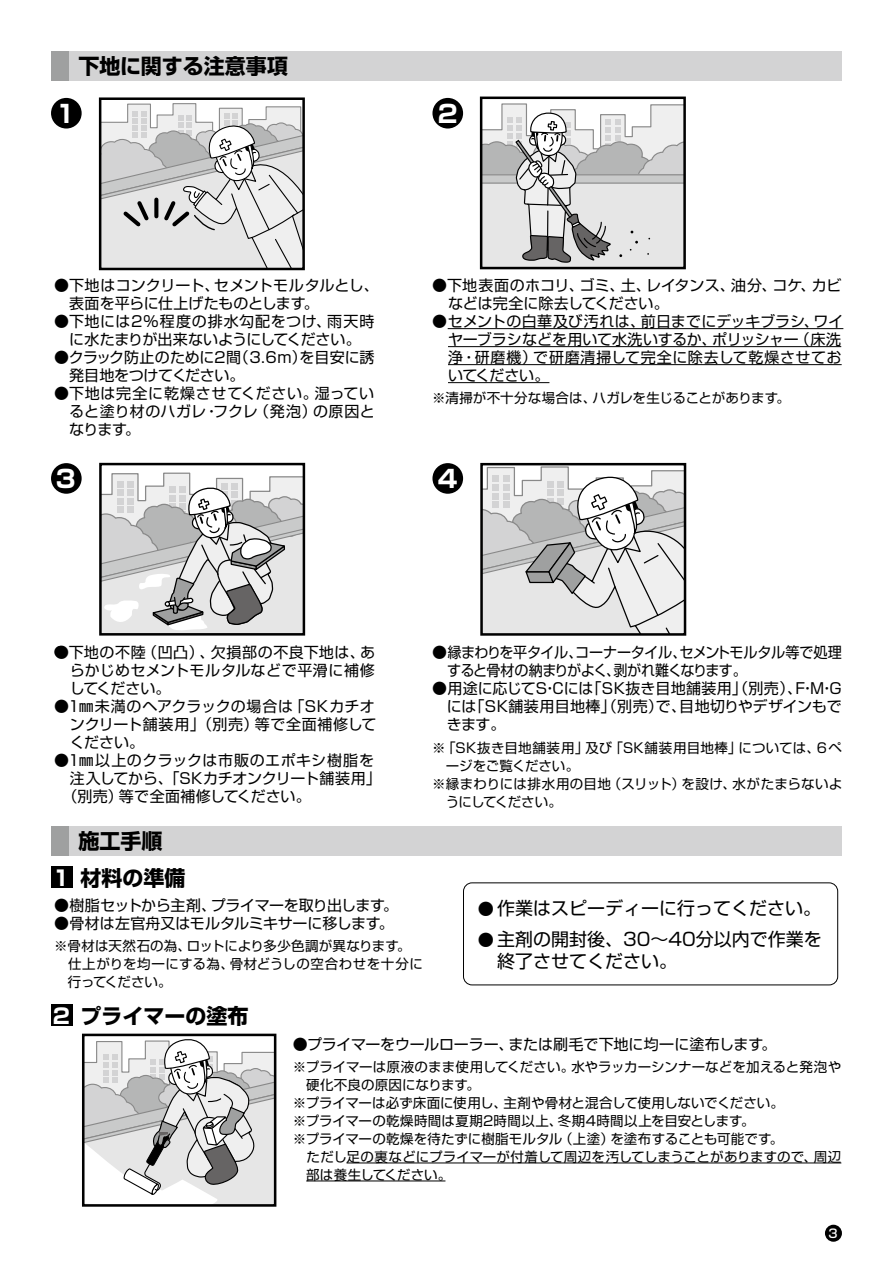
<style>
.page{position:relative;width:893px;height:1263px;background:#fff}
.page>*{position:absolute;margin:0;border:0;box-sizing:border-box;transform-origin:0 0}
.t1{font:700 24.3px "Shin Go Pr 6 N";color:#fff}
.t2{font:700 21px "Shin Go Pr 6 N";color:#000}
.t3{font:700 21px "Shin Go Pr 6 N";color:#fff}
.t4{font:18px/21.6px "Shin Go Pr 6 N";color:#000}
.t5{font:15px/18px "Shin Go Pr 6 N";color:#000}
.t6{font:15px/18px "Shin Go Pr 6 N";letter-spacing:.045em;color:#000}
.t7{font:15px/18px "Shin Go Pr 6 N";letter-spacing:.02em;color:#000}
.t8{font:15px/18px "Shin Go Pr 6 N";letter-spacing:-.05em;color:#000}
.t9{font:15px/18px "Shin Go Pr 6 N";letter-spacing:-.02em;color:#000}
.t10{font:15px "Shin Go Pr 6 N";letter-spacing:.025em;color:#000}
.t11{font:15px "Shin Go Pr 6 N";letter-spacing:.035em;color:#000}
.t12{font:15px "Shin Go Pr 6 N";letter-spacing:-.03em;color:#000}
.t13{font:15px "Shin Go Pr 6 N";letter-spacing:-.02em;color:#000;scale:.94 1}
.t14{font:15px "Shin Go Pr 6 N";letter-spacing:.04em;color:#000}
.t15{font:15px "Shin Go Pr 6 N";letter-spacing:.03em;color:#000}
.t16{font:15px "Shin Go Pr 6 N";color:#000;scale:.94 1}
.t17{font:13.5px/18px "Shin Go Pr 6 N";letter-spacing:.005em;color:#000}
.t18{font:13.5px "Shin Go Pr 6 N";letter-spacing:.025em;color:#000}
.t19{font:13.5px "Shin Go Pr 6 N";letter-spacing:-.025em;color:#000}
.t20{font:13.5px "Shin Go Pr 6 N";letter-spacing:.04em;color:#000}
.t21{font:13.5px "Shin Go Pr 6 N";letter-spacing:.05em;color:#000}
.t22{font:13.5px "Shin Go Pr 6 N";letter-spacing:.03em;color:#000}
.t23{font:500 12px "Shin Go Pr 6 N";color:#fff}
.s1{font-size:16.2px}
</style>
<div class="page">
<div style="left:825px;top:1225px;width:17px;height:17px;background:#000;border-radius:50%"></div>
<div style="left:51px;top:51px;width:791px;height:30px;background:#d3d3d4"></div>
<div style="left:51px;top:51px;width:17px;height:30px;background:#9fa0a0"></div>
<div style="left:51px;top:826px;width:791px;height:29px;background:#d3d3d4"></div>
<div style="left:51px;top:826px;width:17px;height:29px;background:#9fa0a0"></div>
<svg style="left:103px;top:103px;width:198px;height:163px"></svg>
<div style="left:99px;top:97px;width:206px;height:173px;border:3px solid #000"></div>
<svg style="left:484px;top:467px;width:198px;height:165px"></svg>
<div style="left:480px;top:463px;width:206px;height:173px;border:3px solid #000"></div>
<svg style="left:484px;top:103px;width:198px;height:162px"></svg>
<div style="left:480px;top:97px;width:206px;height:172px;border:3px solid #000"></div>
<svg style="left:103px;top:472px;width:198px;height:160px"></svg>
<div style="left:99px;top:463px;width:206px;height:173px;border:3px solid #000"></div>
<div style="left:51px;top:98px;width:31px;height:31px;background:#000;border-radius:50%"></div>
<div style="left:432px;top:98px;width:31px;height:31px;background:#000;border-radius:50%"></div>
<div style="left:51px;top:463px;width:31px;height:31px;background:#000;border-radius:50%"></div>
<div style="left:432px;top:463px;width:31px;height:31px;background:#000;border-radius:50%"></div>
<hr style="left:448px;top:328px;width:395px;height:1px;background:#000">
<hr style="left:448px;top:346px;width:393px;height:1px;background:#000">
<hr style="left:448px;top:364px;width:394px;height:1px;background:#000">
<hr style="left:448px;top:382px;width:101px;height:1px;background:#000">
<hr style="left:346px;top:1162px;width:495px;height:1px;background:#000">
<hr style="left:306px;top:1180px;width:139px;height:1px;background:#000">
<svg style="left:86px;top:1039px;width:186px;height:164px"></svg>
<div style="left:82px;top:1034px;width:194px;height:173px;border:3px solid #000"></div>
<div style="left:51px;top:867px;width:21px;height:21px;background:#000"></div>
<div style="left:51px;top:1004px;width:21px;height:22px;background:#000"></div>
<div style="left:463px;top:882px;width:375px;height:103px;border:1px solid #000;border-radius:9px"></div>
<h2 class="t2" style="left:79px;top:49px;width:211px">下地に関する注意事項</h2>
<h1 class="t1" style="left:56px;top:95px;width:21px">1</h1>
<h1 class="t1" style="left:438px;top:95px;width:21px">2</h1>
<p class="t5" style="left:69px;top:275px;width:251px;text-indent:-15px">●下地はコンクリート、<br>表面を平らに仕上げたものとします。</p>
<p class="t5" style="left:214px;top:275px;width:167px">セメントモルタルとし、</p>
<p class="t5" style="left:580px;top:275px;width:46px">ゴミ、</p>
<p class="t5" style="left:812px;top:275px;width:31px">カビ</p>
<p class="t5" style="left:731px;top:275px;width:47px">油分、</p>
<p class="t5" style="left:448px;top:275px;width:222px;text-indent:-16px">●下地表面のホコリ、<br>などは完全に除去してください。</p>
<p class="t5" style="left:621px;top:275px;width:32px">土、</p>
<p class="t5" style="left:646px;top:275px;width:90px">レイタンス、</p>
<p class="t5" style="left:772px;top:275px;width:45px">コケ、</p>
<p class="t14" style="left:54px;top:309px;width:278px">●下地には2％程度の排水勾配をつけ、</p>
<p class="t5" style="left:69px;top:329px;width:293px">に水たまりが出来ないようにしてください。</p>
<p class="t5" style="left:299px;top:347px;width:77px">を目安に誘</p>
<p class="t5" style="left:327px;top:311px;width:49px">雨天時</p>
<p class="t9" style="left:69px;top:347px;width:239px;text-indent:-15px">●クラック防止のために２（間 3.6m）発目地をつけてください。</p>
<p class="t5" style="left:641px;top:311px;width:179px">前日までにデッキブラシ、</p>
<p class="t10" style="left:432px;top:309px;width:214px">●セメントの白華及び汚れは、</p>
<p class="t5" style="left:814px;top:311px;width:31px">ワイ</p>
<p class="t7" style="left:533px;top:329px;width:310px;text-indent:-85px">ヤーブラシなどを用いて水洗いするか、<br>で研磨清掃して完全に除去して乾燥させてお</p>
<p class="t5" style="left:712px;top:329px;width:88px">ポリッシャー</p>
<p class="t5" style="left:795px;top:329px;width:48px">（床洗</p>
<p class="t5" style="left:448px;top:347px;width:103px">浄・研磨機）いてください。</p>
<p class="t6" style="left:313px;top:383px;width:63px;text-indent:-259px">●下地は完全に乾燥させてください。<br>の原因と</p>
<p class="t5" style="left:315px;top:383px;width:61px">湿ってい</p>
<p class="t5" style="left:254px;top:401px;width:64px">（発泡）</p>
<p class="t5" style="left:69px;top:401px;width:151px">ると塗り材のハガレ・なります。</p>
<p class="t5" style="left:213px;top:401px;width:46px">フクレ</p>
<p class="t17" style="left:432px;top:388px;width:165px">※清掃が不十分な場合は、</p>
<p class="t19" style="left:593px;top:387px;width:199px">ハガレを生じることがあります。</p>
<h1 class="t1" style="left:56px;top:460px;width:21px">3</h1>
<h1 class="t1" style="left:438px;top:460px;width:21px">4</h1>
<p class="t5" style="left:142px;top:642px;width:74px">（凹凸）、</p>
<p class="t11" style="left:211px;top:640px;width:155px">欠損部の不良下地は、</p>
<p class="t5" style="left:54px;top:642px;width:93px">●下地の不陸</p>
<p class="t11" style="left:70px;top:658px;width:306px">らかじめセメントモルタルなどで平滑に補修</p>
<p class="t5" style="left:70px;top:678px;width:102px">してください。</p>
<p class="t5" style="left:290px;top:696px;width:87px">「SKカチオ</p>
<p class="t17" style="left:54px;top:641px;width:15px">●</p>
<p class="t5" style="left:360px;top:642px;width:16px">あ</p>
<p class="t6" style="left:255px;top:696px;width:123px;text-indent:-201px">●1㎜未満のヘアクラックの場合は<br>等で全面補修して</p>
<p class="t5" style="left:70px;top:714px;width:190px">ンクリート舗装用」（別売）ください。</p>
<p class="t6" style="left:54px;top:750px;width:321px">●1㎜以上のクラックは市販のエポキシ樹脂を</p>
<p class="t5" style="left:70px;top:768px;width:313px">注入してから、「SKカチオンクリート舗装用「</p>
<p class="t5" style="left:119px;top:786px;width:193px">等で全面補修してください。</p>
<p class="t5" style="left:62px;top:786px;width:62px">（別売）</p>
<h2 class="t3" style="left:53px;top:861px;width:19px">1</h2>
<h2 class="t2" style="left:79px;top:824px;width:85px">施工手順</h2>
<h2 class="t2" style="left:80px;top:861px;width:106px">材料の準備</h2>
<p class="t12" style="left:54px;top:893px;width:163px">●樹脂セットから主剤、</p>
<p class="t5" style="left:54px;top:913px;width:341px">●骨材は左官舟又はモルタルミキサーに移します。</p>
<p class="t12" style="left:211px;top:893px;width:189px">プライマーを取り出します。</p>
<p class="t17" style="left:187px;top:935px;width:225px">ロットにより多少色調が異なります。</p>
<p class="t17" style="left:54px;top:935px;width:138px">※骨材は天然石の為、</p>
<p class="t20" style="left:230px;top:952px;width:195px">骨材どうしの空合わせを十分に</p>
<p class="t17" style="left:68px;top:953px;width:168px;text-indent:-14px">　仕上がりを均一にする為、行ってください。</p>
<h2 class="t3" style="left:53px;top:999px;width:19px">2</h2>
<h2 class="t2" style="left:80px;top:999px;width:169px">プライマーの塗布</h2>
<p class="t13" style="left:679px;top:640px;width:174px">セメントモルタル等で処理</p>
<p class="t8" style="left:447px;top:642px;width:301px;text-indent:-15px">●縁まわりを平タイル、<br>すると骨材の納まりがよく剥がれ難くなります。</p>
<p class="t13" style="left:575px;top:640px;width:120px">コーナータイル、</p>
<p class="t16" style="left:606px;top:658px;width:16px">、</p>
<p class="t10" style="left:586px;top:676px;width:217px">「SK抜き目地舗装用」（別売）、</p>
<p class="t5" style="left:432px;top:678px;width:163px">●用途に応じてS Cには</p>
<p class="t5" style="left:810px;top:678px;width:33px">M G</p>
<p class="t5" style="left:795px;top:678px;width:40px">・F ・</p>
<p class="t5" style="left:542px;top:678px;width:16px">・</p>
<p class="t5" style="left:679px;top:696px;width:164px">目地切りやデザインもで</p>
<p class="t15" style="left:469px;top:694px;width:218px">「SK舗装用目地棒」（別売で）、</p>
<p class="t5" style="left:447px;top:696px;width:60px">には<br>きます。</p>
<p class="t17" style="left:586px;top:738px;width:28px">及び</p>
<p class="t17" style="left:432px;top:738px;width:158px;text-align:center">※「SK抜き目地舗装用」ージをご覧ください。</p>
<p class="t21" style="left:609px;top:737px;width:134px">「SK舗装用目地棒」</p>
<p class="t17" style="left:738px;top:738px;width:83px">については、</p>
<p class="t17" style="left:815px;top:738px;width:28px">６ペ</p>
<p class="t17" style="left:608px;top:774px;width:79px">（スリット）</p>
<p class="t22" style="left:732px;top:773px;width:111px">水がたまらないよ</p>
<p class="t17" style="left:446px;top:774px;width:167px;text-indent:-14px">※縁まわりには排水用の目地うにしてください。</p>
<p class="t17" style="left:681px;top:774px;width:56px">を設け、</p>
<p class="t4" style="left:478px;top:896px;width:345px"><span class="s1">●</span> 作業はスピーディーに行ってください。</p>
<p class="t4" style="left:497px;top:927px;width:326px;text-indent:-19px"><span class="s1">●</span> 主剤の開封後、30～40分以内で作業を終了させてください。</p>
<p class="t5" style="left:293px;top:1034px;width:222px">●プライマーをウールローラー、</p>
<p class="t5" style="left:509px;top:1034px;width:269px">または刷毛で下地に均一に塗布します。</p>
<p class="t17" style="left:293px;top:1056px;width:283px">※プライマーは原液のまま使用してください。</p>
<p class="t17" style="left:306px;top:1074px;width:175px">硬化不良の原因になります。</p>
<p class="t17" style="left:503px;top:1092px;width:282px">主剤や骨材と混合して使用しないでください。</p>
<p class="t17" style="left:571px;top:1056px;width:271px">水やラッカーシンナーなどを加えると発泡や</p>
<p class="t17" style="left:293px;top:1092px;width:216px">※プライマーは必ず床面に使用し、</p>
<p class="t17" style="left:558px;top:1110px;width:198px">冬期4時間以上を目安とします。</p>
<p class="t18" style="left:293px;top:1109px;width:271px">※プライマーの乾燥時間は夏期2時間以上、</p>
<p class="t17" style="left:293px;top:1128px;width:271px">※プライマーの乾燥を待たずに樹脂モルタル</p>
<p class="t17" style="left:559px;top:1128px;width:57px">（上塗）</p>
<p class="t17" style="left:610px;top:1128px;width:175px">を塗布することも可能です。</p>
<p class="t17" style="left:306px;top:1146px;width:512px;text-indent:-14px">　ただし足の裏などにプライマーが付着して周辺を汚してしまうことがありますので、部は養生してください。</p>
<p class="t17" style="left:814px;top:1146px;width:29px">周辺</p>
<p class="t23" style="left:829px;top:1223px;width:11px">3</p>
</div>
